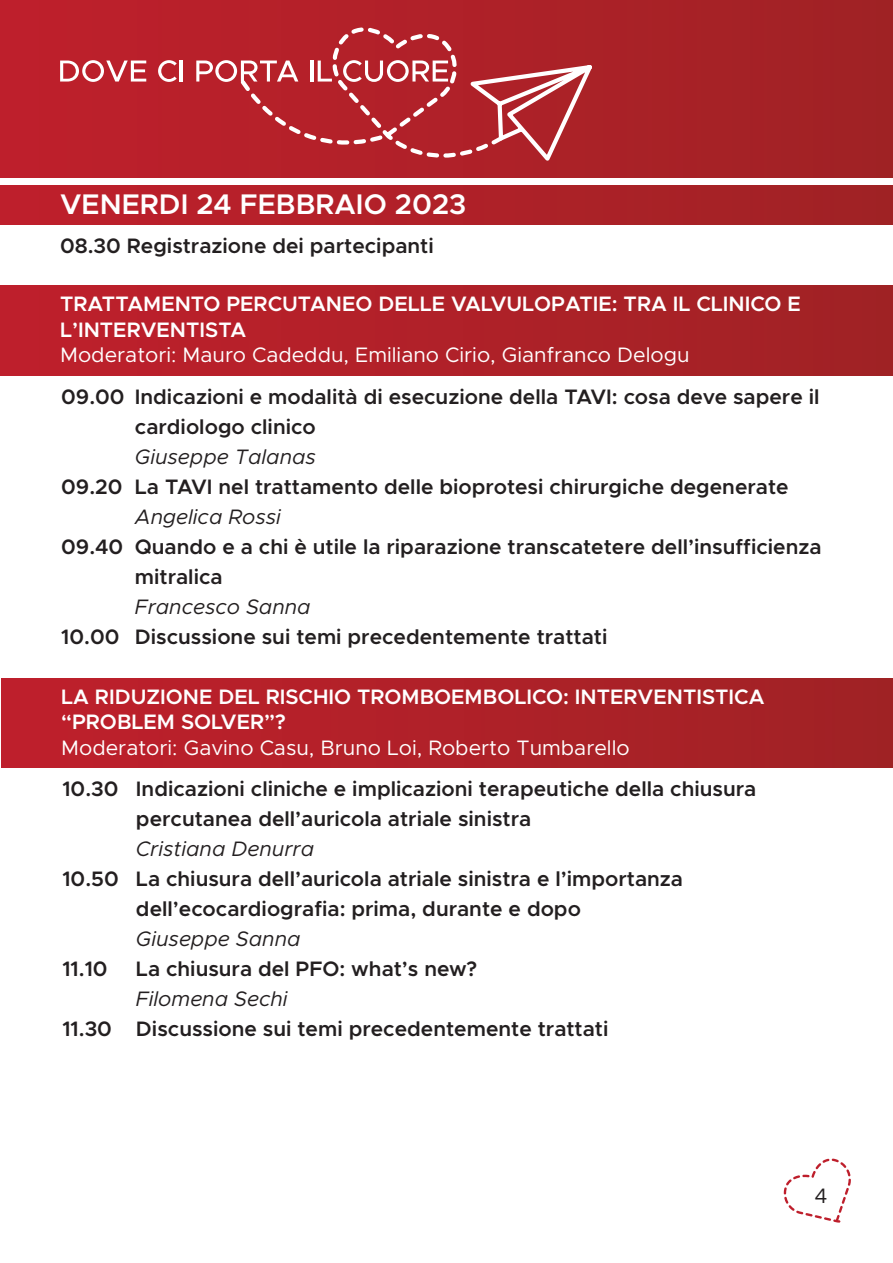
<style>
.page{position:relative;width:893px;height:1263px;background:#fff}
.page>*{position:absolute;margin:0;border:0;box-sizing:border-box;transform-origin:0 0}
.t1{font:600 28.5px "Metropolis";color:#fff}
.t2{font:600 21px/30px "Metropolis";color:#231f20}
.t3{font:600 21px/25.5px "Metropolis";color:#fff}
.t4{font:21px "Metropolis";color:#fff}
.t5{font:italic 21px "Metropolis";color:#231f20}
.t6{font:21px "Metropolis";color:#231f20}
</style>
<div class="page">
<div style="left:0;top:0;width:893px;height:177px;background:linear-gradient(to right,#bf1f2c,#a02225)"></div>
<div style="left:0;top:185px;width:893px;height:40px;background:linear-gradient(to right,#bf1f2c,#a02225)"></div>
<svg style="left:60px;top:60px;width:86px;height:22px"></svg>
<svg style="left:158px;top:60px;width:19px;height:22px"></svg>
<hr style="left:180px;top:61px;width:3px;height:21px;background:#fff">
<svg style="left:196px;top:23px;width:446px;height:155px;background:#b7333a"></svg>
<div style="left:0;top:286px;width:893px;height:89px;background:linear-gradient(to right,#bf1f2c,#a02225)"></div>
<div style="left:1px;top:678px;width:892px;height:90px;background:linear-gradient(to right,#bf1f2c,#a02225)"></div>
<svg style="left:784px;top:1158px;width:67px;height:64px"></svg>
<h1 class="t1" style="left:60px;top:186px;width:408px">VENERDI 24 FEBBRAIO 2023</h1>
<p class="t2" style="left:60px;top:231px;width:375px">08.30 Registrazione dei partecipanti</p>
<p class="t3" style="left:60px;top:291px;width:742px">TRATTAMENTO PERCUTANEO DELLE VALVULOPATIE: TRA IL CLINICO E<br>L’INTERVENTISTA</p>
<p class="t4" style="left:60px;top:342px;width:631px">Moderatori: Mauro Cadeddu, Emiliano Cirio, Gianfranco Delogu</p>
<p class="t2" style="left:61px;top:381px;width:65px">09.00</p>
<p class="t2" style="left:61px;top:471px;width:63px">09.20</p>
<p class="t2" style="left:61px;top:531px;width:64px">09.40</p>
<p class="t2" style="left:61px;top:621px;width:60px">10.00</p>
<p class="t2" style="left:135px;top:381px;width:686px">Indicazioni e modalità di esecuzione della TAVI: cosa deve sapere il cardiologo clinico</p>
<p class="t5" style="left:135px;top:443px;width:183px">Giuseppe Talanas</p>
<p class="t2" style="left:135px;top:472px;width:655px">La TAVI nel trattamento delle bioprotesi chirurgiche degenerate</p>
<p class="t5" style="left:135px;top:503px;width:148px">Angelica Rossi</p>
<p class="t2" style="left:135px;top:532px;width:688px">Quando e a chi è utile la riparazione transcatetere dell’insufficienza mitralica</p>
<p class="t5" style="left:135px;top:594px;width:177px">Francesco Sanna</p>
<p class="t2" style="left:135px;top:622px;width:474px">Discussione sui temi precedentemente trattati</p>
<p class="t3" style="left:61px;top:684px;width:705px">LA RIDUZIONE DEL RISCHIO TROMBOEMBOLICO: INTERVENTISTICA “PROBLEM SOLVER”?</p>
<p class="t4" style="left:61px;top:734px;width:570px">Moderatori: Gavino Casu, Bruno Loi, Roberto Tumbarello</p>
<p class="t2" style="left:62px;top:774px;width:58px">10.30</p>
<p class="t2" style="left:62px;top:864px;width:58px">10.50</p>
<p class="t2" style="left:62px;top:954px;width:47px">11.10</p>
<p class="t2" style="left:62px;top:1014px;width:51px">11.30</p>
<p class="t2" style="left:136px;top:774px;width:622px">Indicazioni cliniche e implicazioni terapeutiche della chiusura percutanea dell’auricola atriale sinistra</p>
<p class="t5" style="left:136px;top:836px;width:180px">Cristiana Denurra</p>
<p class="t2" style="left:136px;top:864px;width:549px">La chiusura dell’auricola atriale sinistra e l’importanza dell’ecocardiografia: prima, durante e dopo</p>
<p class="t5" style="left:136px;top:926px;width:166px">Giuseppe Sanna</p>
<p class="t2" style="left:136px;top:954px;width:343px">La chiusura del PFO: what’s new?</p>
<p class="t5" style="left:136px;top:986px;width:153px">Filomena Sechi</p>
<p class="t2" style="left:136px;top:1014px;width:474px">Discussione sui temi precedentemente trattati</p>
<p class="t6" style="left:814px;top:1182px;width:15px">4</p>
</div>
